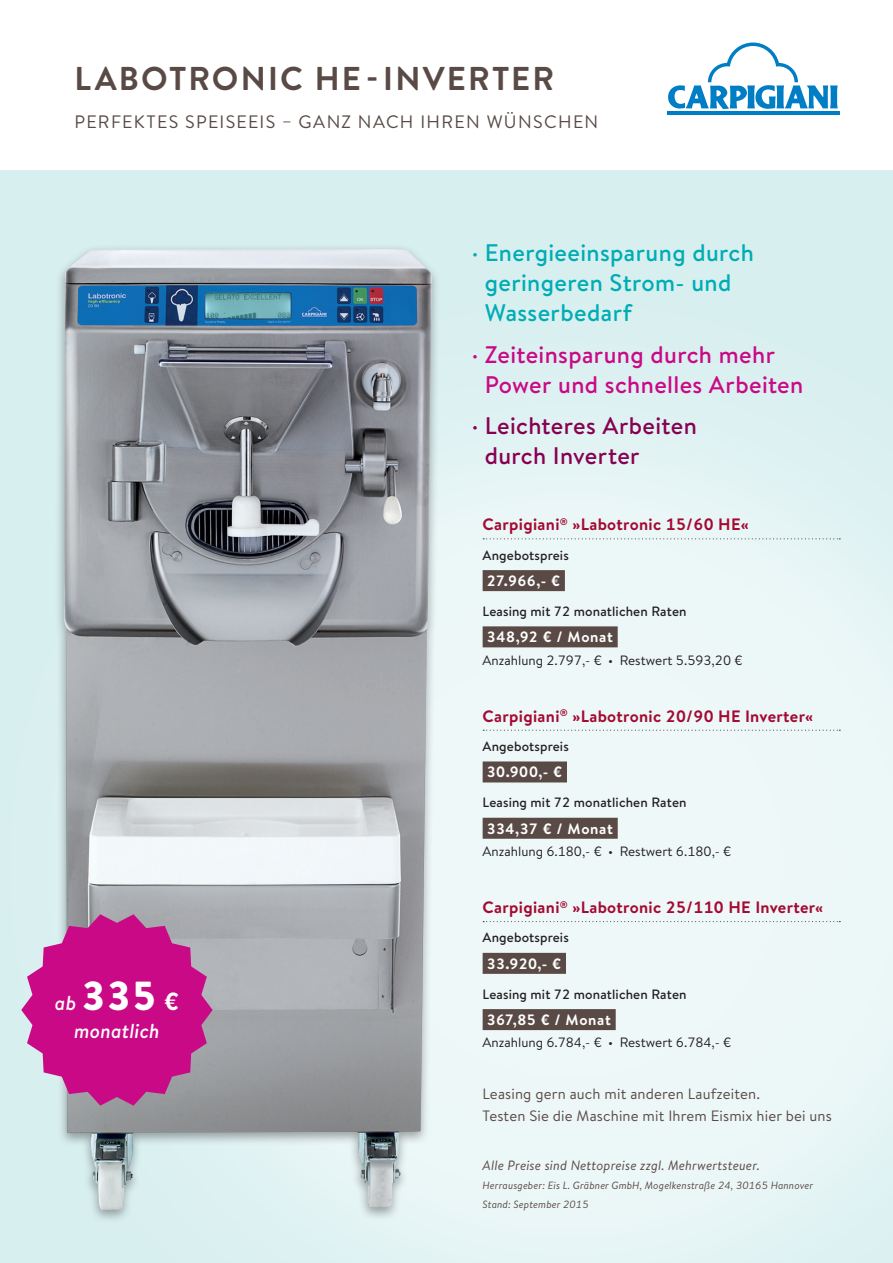
<style>
.page{position:relative;width:893px;height:1263px;background:#fff}
.page>*{position:absolute;margin:0;border:0;box-sizing:border-box;transform-origin:0 0}
.t1{font:900 40.5px "Brandon Text";color:#fff}
.t2{font:700 33px "Brandon Text";letter-spacing:.065em;color:#5a4a46}
.t3{font:500 24px/30px "Brandon Text";letter-spacing:.015em;color:#00adb5}
.t4{font:500 24px/30px "Brandon Text";letter-spacing:.015em;color:#ca0986}
.t5{font:500 24px/30px "Brandon Text";letter-spacing:.015em;color:#870151}
.t6{font:italic 500 20.25px "Brandon Text";letter-spacing:.01em;color:#fff}
.t7{font:18px "Brandon Text";letter-spacing:.075em;color:#5a4a46}
.t8{font:700 16.5px "Brandon Text";letter-spacing:.02em;color:#a30a32}
.t9{font:15px/22.5px "Brandon Text";letter-spacing:.01em;color:#5a4a46}
.t10{font:700 15px "Brandon Text";letter-spacing:.035em;color:#fff}
.t11{font:500 13.5px "Brandon Text";letter-spacing:.01em;color:#231f20}
.t12{font:13.5px "Brandon Text";color:#231f20}
.t13{font:italic 13.5px "Brandon Text";letter-spacing:.01em;color:#5a4a46}
.t14{font:italic 10.5px/18.8px "Brandon Text";letter-spacing:.01em;color:#5a4a46}
.s1{font-weight:500;font-style:italic;font-size:20.25px}
.s2{font-weight:700;font-size:24.75px}
</style>
<div class="page">
<div style="left:0;top:170px;width:893px;height:1093px;background:#d8eff0"></div>
<svg style="left:351px;top:445px;width:542px;height:818px;fill:#ecf7f8"></svg>
<div style="left:54px;top:244px;width:387px;height:979px;background:#231f20;opacity:.4"></div>
<img style="left:64px;top:249px;width:368px;height:961px">
<svg style="left:483px;top:538px;width:357px;height:1px"></svg>
<div style="left:483px;top:570px;width:82px;height:21px;background:#5a4a46"></div>
<div style="left:483px;top:626px;width:135px;height:21px;background:#5a4a46"></div>
<svg style="left:483px;top:730px;width:357px;height:1px"></svg>
<div style="left:483px;top:761px;width:84px;height:21px;background:#5a4a46"></div>
<div style="left:483px;top:818px;width:135px;height:21px;background:#5a4a46"></div>
<svg style="left:483px;top:921px;width:357px;height:1px"></svg>
<div style="left:483px;top:953px;width:83px;height:21px;background:#5a4a46"></div>
<div style="left:483px;top:1009px;width:133px;height:21px;background:#5a4a46"></div>
<svg style="left:21px;top:914px;width:192px;height:192px;background:#c43f98"></svg>
<svg style="left:668px;top:43px;width:170px;height:66px"></svg>
<hr style="left:668px;top:111px;width:172px;height:4px;background:#007ec5">
<h2 class="t2" style="left:75px;top:56px;width:481px">LABOTRONIC HE-INVERTER</h2>
<h3 class="t7" style="left:75px;top:109px;width:525px">PERFEKTES SPEISEEIS – GANZ NACH IHREN WÜNSCHEN</h3>
<h3 class="t3" style="left:485px;top:237px;width:271px;text-indent:-13px">· Energieeinsparung durch geringeren Strom- und<br>Wasserbedarf</h3>
<h3 class="t4" style="left:485px;top:339px;width:320px;text-indent:-13px">· Zeiteinsparung durch mehr<br>Power und schnelles Arbeiten</h3>
<h3 class="t5" style="left:485px;top:410px;width:214px;text-indent:-13px">· Leichteres Arbeiten durch Inverter</h3>
<p class="t8" style="left:483px;top:513px;width:268px">Carpigiani<sup>®</sup> »Labotronic 15/60 HE«</p>
<p class="t11" style="left:483px;top:546px;width:88px">Angebotspreis</p>
<p class="t10" style="left:487px;top:570px;width:75px">27.966,- €</p>
<p class="t11" style="left:483px;top:602px;width:205px">Leasing mit 72 monatlichen Raten</p>
<p class="t10" style="left:487px;top:626px;width:128px">348,92 € / Monat</p>
<p class="t12" style="left:483px;top:651px;width:261px">Anzahlung 2.797,- € • Restwert 5.593,20 €</p>
<h1 class="t1" style="left:55px;top:967px;width:126px"><span class="s1">ab</span> 335 <span class="s2">€</span></h1>
<h3 class="t6" style="left:74px;top:1017px;width:87px">monatlich</h3>
<p class="t8" style="left:483px;top:704px;width:332px">Carpigiani<sup>®</sup> »Labotronic 20/90 HE Inverter«</p>
<p class="t11" style="left:483px;top:737px;width:88px">Angebotspreis</p>
<p class="t10" style="left:487px;top:761px;width:77px">30.900,- €</p>
<p class="t11" style="left:483px;top:793px;width:205px">Leasing mit 72 monatlichen Raten</p>
<p class="t10" style="left:487px;top:818px;width:128px">334,37 € / Monat</p>
<p class="t12" style="left:483px;top:842px;width:250px">Anzahlung 6.180,- € • Restwert 6.180,- €</p>
<p class="t8" style="left:483px;top:896px;width:342px">Carpigiani<sup>®</sup> »Labotronic 25/110 HE Inverter«</p>
<p class="t11" style="left:483px;top:928px;width:88px">Angebotspreis</p>
<p class="t10" style="left:487px;top:953px;width:76px">33.920,- €</p>
<p class="t11" style="left:483px;top:985px;width:205px">Leasing mit 72 monatlichen Raten</p>
<p class="t10" style="left:487px;top:1009px;width:126px">367,85 € / Monat</p>
<p class="t12" style="left:483px;top:1033px;width:250px">Anzahlung 6.784,- € • Restwert 6.784,- €</p>
<p class="t9" style="left:483px;top:1082px;width:351px">Leasing gern auch mit anderen Laufzeiten.<br>Testen Sie die Maschine mit Ihrem Eismix hier bei uns</p>
<p class="t13" style="left:483px;top:1156px;width:279px">Alle Preise sind Nettopreise zzgl. Mehrwertsteuer.</p>
<p class="t14" style="left:483px;top:1175px;width:332px">Herrausgeber: Eis L. Gräbner GmbH, Mogelkenstraße 24, 30165 Hannover<br>Stand: September 2015</p>
</div>
